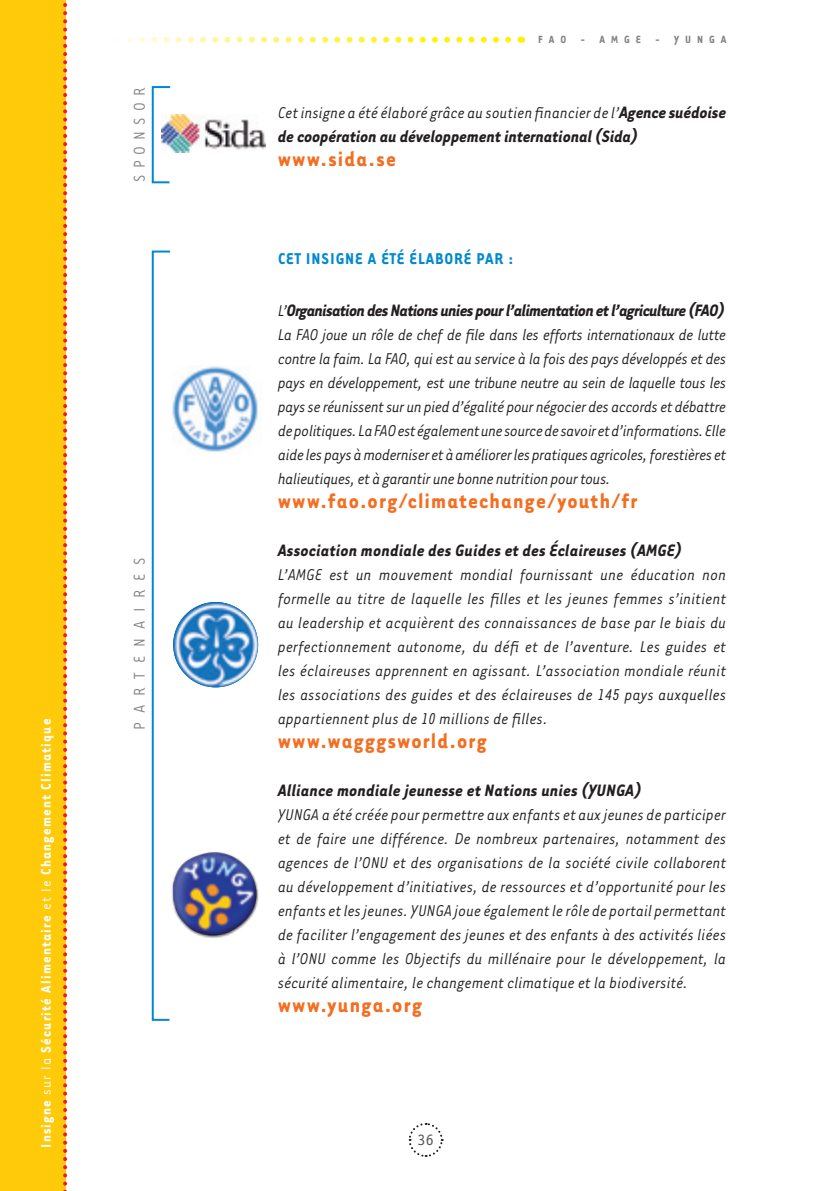
<style>
.page{position:relative;width:840px;height:1191px;background:#fff}
.page>*{position:absolute;margin:0;border:0;box-sizing:border-box;transform-origin:0 0}
.official_Info{font:700 24px "Tarzana Narrow";letter-spacing:.055em;color:#f36e21}
.official_Info-2{font:italic 700 19px "Tarzana Narrow";letter-spacing:-.005em;color:#231f20}
.official_Info-3{font:italic 700 19px "Tarzana Narrow";letter-spacing:-.035em;color:#231f20}
.official_Info-4{font:italic 18px/24px "Tarzana Narrow";letter-spacing:-.005em;color:#231f20;text-align:justify}
.official_Info-5{font:700 18px "Tarzana Narrow";color:#0089cf}
.Heading02{font:18px "Tarzana Narrow";letter-spacing:.5em;color:#808285}
.t1{font:700 16px "Tarzana Narrow";letter-spacing:.075em;color:#fff}
.t2{font:16px "Officina Sans";color:#57585a}
.official_Info-6{font:700 12px "Tarzana Narrow";letter-spacing:.5em;color:#808285}
.s1{font-weight:400}
.s2{font-weight:700;font-size:19px}
.s3{font-weight:400;font-size:18px}
</style>
<div class="page">
<svg style="left:408px;top:1122px;width:35px;height:35px"></svg>
<div style="left:0;top:0;width:65px;height:1191px;background:#feca0a"></div>
<svg style="left:63px;top:0;width:4px;height:1191px"></svg>
<svg style="left:151px;top:86px;width:20px;height:98px"></svg>
<img style="left:189px;top:852px;width:70px;height:86px">
<svg style="left:242px;top:852px;width:17px;height:21px"></svg>
<svg style="left:151px;top:250px;width:38px;height:771px"></svg>
<svg style="left:244px;top:935px;width:15px;height:3px"></svg>
<img style="left:173px;top:602px;width:85px;height:85px;border-radius:43px">
<img style="left:171px;top:365px;width:87px;height:89px">
<div style="left:160px;top:112px;width:116px;height:45px;background:#fff"></div>
<img style="left:162px;top:115px;width:103px;height:37px">
<svg style="left:127px;top:37px;width:381px;height:6px"></svg>
<p class="Heading02" style="left:128px;top:182px;width:94px;rotate:-90deg">S ponsor</p>
<p class="t1" style="left:36px;top:1147px;width:430px;rotate:-90deg">Insigne <span class="s1">sur la</span> Sécurité Alimentaire <span class="s1">et le</span> Changement Climatique</p>
<p class="Heading02" style="left:128px;top:730px;width:174px;rotate:-90deg">PARTENAIRES</p>
<p class="official_Info-6" style="left:538px;top:32px;width:190px">FAO - AMGE - YUNGA</p>
<p class="official_Info-4" style="left:278px;top:100px;width:449px">Cet insigne a été élaboré grâce au soutien financier de l’<span class="s2">Agence suédoise</span></p>
<p class="official_Info-2" style="left:278px;top:125px;width:361px">de coopération au développement international (Sida)</p>
<p class="official_Info" style="left:278px;top:144px;width:119px">www.sida.se</p>
<p class="official_Info-5" style="left:278px;top:247px;width:37px">Cet insigne</p>
<p class="official_Info-5" style="left:368px;top:247px;width:52px">aété élaboré</p>
<p class="official_Info-5" style="left:476px;top:247px;width:8px">par</p>
<p class="official_Info-5" style="left:508px;top:247px;width:7px">:</p>
<p class="official_Info-3" style="left:278px;top:298px;width:448px"><span class="s3">L’</span>Organisation des Nations unies pour l’alimentation et l’agriculture (FAO)</p>
<p class="official_Info-4" style="left:278px;top:321px;width:449px">La FAO joue un rôle de chef de file dans les efforts internationaux de lutte contre la faim. La FAO, qui est au service à la fois des pays développés et des pays en développement, est une tribune neutre au sein de laquelle tous les pays se réunissent sur un pied d’égalité pour négocier des accords et débattre de politiques. La FAO est également une source de savoir et d’informations. Elle aide les pays à moderniser et à améliorer les pratiques agricoles, forestières et halieutiques, et à garantir une bonne nutrition pour tous.</p>
<p class="official_Info" style="left:278px;top:485px;width:360px">www.fao.org/climatechange/youth/fr</p>
<p class="official_Info-2" style="left:278px;top:538px;width:405px">Association mondiale des Guides et des Éclaireuses (AMGE)</p>
<p class="official_Info-4" style="left:278px;top:561px;width:449px">L’AMGE est un mouvement mondial fournissant une éducation non formelle au titre de laquelle les filles et les jeunes femmes s’initient au leadership et acquièrent des connaissances de base par le biais du perfectionnement autonome, du défi et de l’aventure. Les guides et les éclaireuses apprennent en agissant. L’association mondiale réunit les associations des guides et des éclaireuses de 145 pays auxquelles appartiennent plus de 10 millions de filles.</p>
<p class="official_Info" style="left:278px;top:725px;width:210px">www.wagggsworld.org</p>
<p class="official_Info-2" style="left:278px;top:778px;width:365px">Alliance mondiale jeunesse et Nations unies (YUNGA)</p>
<p class="official_Info-4" style="left:278px;top:801px;width:449px">YUNGA a été créée pour permettre aux enfants et aux jeunes de participer et de faire une différence. De nombreux partenaires, notamment des agences de l’ONU et des organisations de la société civile collaborent au développement d’initiatives, de ressources et d’opportunité pour les enfants et les jeunes. YUNGA joue également le rôle de portail permettant de faciliter l’engagement des jeunes et des enfants à des activités liées à l’ONU comme les Objectifs du millénaire pour le développement, la sécurité alimentaire, le changement climatique et la biodiversité.</p>
<p class="official_Info" style="left:278px;top:989px;width:145px">www.yunga.org</p>
<p class="t2" style="left:417px;top:1130px;width:17px">36</p>
</div>
